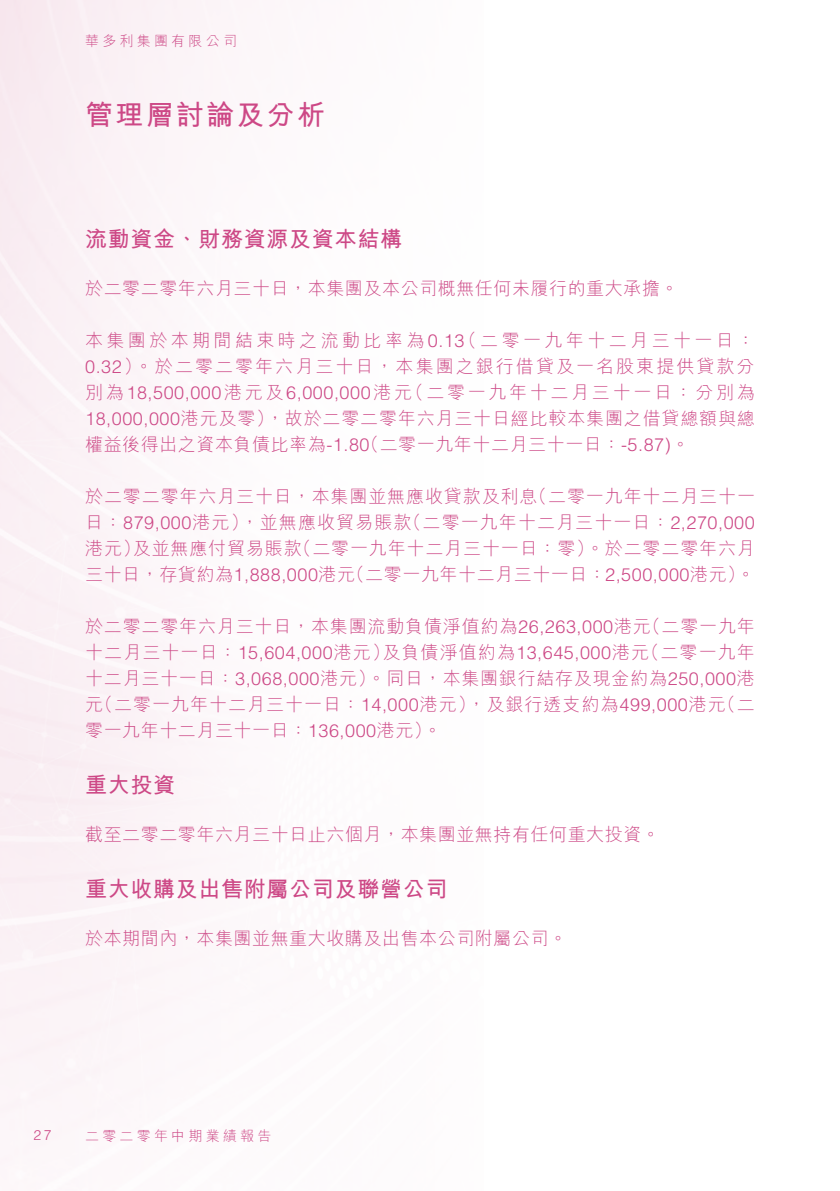
<style>
.page{position:relative;width:840px;height:1191px;background:#fff}
.page>*{position:absolute;margin:0;border:0;box-sizing:border-box;transform-origin:0 0}
.t1{font:700 28px "M Hei HK";letter-spacing:.08em;color:#cd4886}
.t2{font:700 22px "M Hei HK";letter-spacing:.03em;color:#cd4886}
.t3{font:300 18px/26px "M Hei HK";letter-spacing:.045em;color:#cd4886}
.t4{font:300 18px "Helvetica LT Std";letter-spacing:.03em;color:#cd4886}
.t5{font:300 18px "M Hei HK";letter-spacing:.115em;color:#cd4886}
.t6{font:300 18px "M Hei HK";letter-spacing:.19em;color:#cd4886}
.t7{font:300 18px "M Hei HK";letter-spacing:.15em;color:#cd4886}
.t8{font:300 14px "M Hei HK";letter-spacing:.23em;color:#cd4886}
.t9{font:300 14px "Helvetica LT Std";color:#cd4886}
.s1{font-family:"Helvetica LT Std"}
.s2{font-family:"M Hei HK"}
</style>
<div class="page">
<p class="t8" style="left:85px;top:34px;width:153px">華多利集團有限公司</p>
<h1 class="t1" style="left:85px;top:94px;width:241px">管理層討論及分析</h1>
<p class="t2" style="left:85px;top:222px;width:318px">流動資金、財務資源及資本結構</p>
<p class="t3" style="left:85px;top:275px;width:594px">於二零二零年六月三十日，本集團及本公司概無任何未履行的重大承擔。</p>
<p class="t6" style="left:458px;top:331px;width:297px">（二零一九年十二月三十一日：</p>
<p class="t6" style="left:85px;top:331px;width:380px">本集團於本期間結束時之流動比率為<span class="s1">0.13</span></p>
<p class="t5" style="left:85px;top:357px;width:670px"><span class="s1">0.32</span>）。於二零二零年六月三十日，本集團之銀行借貸及一名股東提供貸款分</p>
<p class="t7" style="left:405px;top:383px;width:350px">（二零一九年十二月三十一日：分別為</p>
<p class="t4" style="left:85px;top:381px;width:328px"><span class="s2">別為</span>18,500,000<span class="s2">港元及</span>6,000,000<span class="s2">港元</span></p>
<p class="t3" style="left:361px;top:405px;width:395px;text-indent:-276px"><span class="s1">18,000,000</span>港元及零，）故於二零二零年六月三十日經比較本集團之借貸總額與總（二零一九年十二月三十一日：<span class="s1">-5.87</span> 。<span class="s1">(</span></p>
<p class="t3" style="left:85px;top:431px;width:286px">權益後得出之資本負債比率為<span class="s1">-1.80</span></p>
<p class="t3" style="left:403px;top:483px;width:352px;text-indent:-318px">於二零二零年六月三十日，本集團並無應收貸款及利息<br>（二零一九年十二月三十一日：<span class="s1">2,270,000</span></p>
<p class="t3" style="left:529px;top:483px;width:227px">（二零一九年十二月三十一</p>
<p class="t3" style="left:293px;top:509px;width:462px;text-indent:-208px">日：<span class="s1">879,000</span>港元 ，） 並無應收貿易賬款<br>（二零一九年十二月三十一日：零）。於二零二零年六月</p>
<p class="t3" style="left:85px;top:535px;width:57px">港元）</p>
<p class="t3" style="left:133px;top:535px;width:170px">及並無應付貿易賬款</p>
<p class="t3" style="left:346px;top:561px;width:409px">（二零一九年十二月三十一日：<span class="s1">2,500,000</span>港元。(</p>
<p class="t3" style="left:85px;top:561px;width:271px">三十日，存貨約為<span class="s1">1,888,000</span>港元</p>
<p class="t3" style="left:642px;top:613px;width:114px">（二零一九年</p>
<p class="t3" style="left:641px;top:613px;width:115px;text-indent:-556px">於二零二零年六月三十日，本集團流動負債淨值約為<span class="s1">26,263,000</span>港元<br>（二零一九年</p>
<p class="t3" style="left:85px;top:639px;width:306px">十二月三十一日：<span class="s1">15,604,000</span>港元）</p>
<p class="t3" style="left:85px;top:665px;width:670px">十二月三十一日：<span class="s1">3,068,000</span>港元）。同日，本集團銀行結存及現金約為<span class="s1">250,000</span>港</p>
<p class="t3" style="left:717px;top:691px;width:38px">（二</p>
<p class="t4" style="left:382px;top:641px;width:268px"><span class="s2">及負債淨值約為</span>13,645,000<span class="s2">港元</span></p>
<p class="t3" style="left:85px;top:691px;width:642px">（元 二零一九年十二月三十一日：<span class="s1">14,000</span>港元 ，） 及銀行透支約為<span class="s1">499,000</span>港元零一九年十二月三十一日：<span class="s1">136,000</span>港元。(</p>
<p class="t2" style="left:85px;top:768px;width:91px">重大投資</p>
<p class="t3" style="left:85px;top:821px;width:576px">截至二零二零年六月三十日止六個月，本集團並無持有任何重大投資。</p>
<p class="t2" style="left:85px;top:872px;width:363px">重大收購及出售附屬公司及聯營公司</p>
<p class="t3" style="left:85px;top:925px;width:483px">於本期間內，本集團並無重大收購及出售本公司附屬公司。</p>
<p class="t9" style="left:33px;top:1126px;width:20px">27</p>
<p class="t8" style="left:85px;top:1128px;width:188px">二零二零年中期業績報告</p>
</div>
